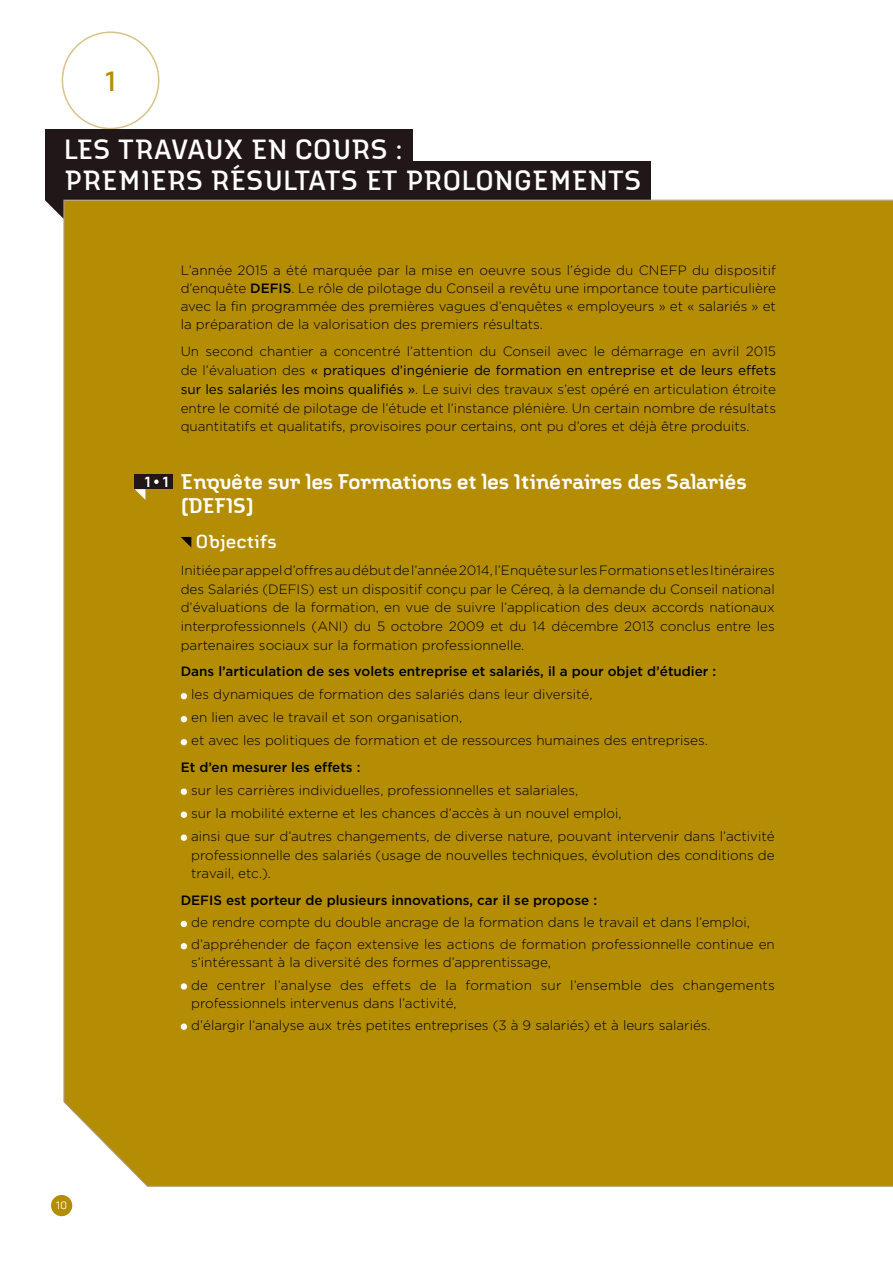
<style>
.page{position:relative;width:893px;height:1263px;background:#fff}
.page>*{position:absolute;margin:0;border:0;box-sizing:border-box;transform-origin:0 0}
.TITRE_NIVEAU_1{font:25.5px "TT Envy";letter-spacing:.01em;color:#fff}
.t1{font:25.5px "TT Envy";color:#b48d05}
.TITRE_NIVEAU_2{font:600 19.5px/24px "TT Envy";letter-spacing:-.025em;color:#fff}
.TITRE_NIVEAU_3{font:17.25px "TT Envy";letter-spacing:-.02em;color:#fff}
.TEXTE_NIVEAU_1{font:300 13.5px/18.8px "Gotham HTF";color:#000;text-align:justify}
.t2{font:500 13.5px "Gotham HTF";color:#000}
.t3{font:600 13.5px "TT Envy";color:#fff}
.t4{font:300 9.75px "TT Envy";color:#fff}
.s1{font-weight:500}
.s2{font-weight:400}
</style>
<div class="page">
<div style="left:51px;top:1195px;width:21px;height:21px;background:#b48d05;border-radius:50%"></div>
<div style="left:62px;top:31px;width:97px;height:98px;border:2px solid #d9c288;border-radius:50%"></div>
<svg style="left:45px;top:200px;width:19px;height:19px"></svg>
<div style="left:45px;top:130px;width:367px;height:35px;background:#221718"></div>
<div style="left:45px;top:162px;width:606px;height:38px;background:#221718"></div>
<div style="left:64px;top:200px;width:829px;height:987px;background:#b48d05"></div>
<svg style="left:181px;top:537px;width:10px;height:11px"></svg>
<svg style="left:181px;top:693px;width:6px;height:6px"></svg>
<svg style="left:181px;top:716px;width:6px;height:6px"></svg>
<svg style="left:181px;top:739px;width:6px;height:6px"></svg>
<div style="left:181px;top:788px;width:6px;height:7px;background:#fff;border-radius:50%"></div>
<div style="left:181px;top:811px;width:6px;height:7px;background:#fff;border-radius:50%"></div>
<div style="left:181px;top:834px;width:6px;height:7px;background:#fff;border-radius:50%"></div>
<svg style="left:181px;top:921px;width:6px;height:6px"></svg>
<svg style="left:181px;top:943px;width:6px;height:6px"></svg>
<div style="left:181px;top:983px;width:6px;height:7px;background:#fff;border-radius:50%"></div>
<div style="left:181px;top:1023px;width:6px;height:7px;background:#fff;border-radius:50%"></div>
<p class="t1" style="left:105px;top:65px;width:13px">1</p>
<p class="TITRE_NIVEAU_1" style="left:64px;top:133px;width:340px">LES TRAVAUX EN COURS :</p>
<p class="TITRE_NIVEAU_1" style="left:64px;top:164px;width:579px">PREMIERS RÉSULTATS ET PROLONGEMENTS</p>
<p class="t4" style="left:56px;top:1199px;width:13px">10</p>
<p class="TEXTE_NIVEAU_1" style="left:181px;top:261px;width:597px;line-height:18px">L’année 2015 a été marquée par la mise en oeuvre sous l’égide du CNEFP du dispositif d’enquête <span class="s1">DEFIS</span>. Le rôle de pilotage du Conseil a revêtu une importance toute particulière avec la fin programmée des premières vagues d’enquêtes « employeurs » et « salariés » et la préparation de la valorisation des premiers résultats.</p>
<p class="TEXTE_NIVEAU_1" style="left:181px;top:342px;width:597px">Un second chantier a concentré l’attention du Conseil avec le démarrage en avril 2015 de l’évaluation des <span class="s2">« pratiques d’ingénierie de formation en entreprise et de leurs effets sur les salariés les moins qualifiés »</span>. Le suivi des travaux s’est opéré en articulation étroite entre le comité de pilotage de l’étude et l’instance plénière. Un certain nombre de résultats quantitatifs et qualitatifs, provisoires pour certains, ont pu d’ores et déjà être produits.</p>
<p class="t3" style="left:144px;top:473px;width:26px">1 1</p>
<p class="TITRE_NIVEAU_2" style="left:181px;top:470px;width:567px">Enquête sur les Formations et les Itinéraires des Salariés (DEFIS)</p>
<p class="TITRE_NIVEAU_3" style="left:196px;top:530px;width:82px">Objectifs</p>
<p class="TEXTE_NIVEAU_1" style="left:181px;top:560px;width:595px">Initiée par appel d’offres au début de l’année 2014, l’Enquête sur les Formations et les Itinéraires des Salariés (DEFIS) est un dispositif conçu par le Céreq, à la demande du Conseil national d’évaluations de la formation, en vue de suivre l’application des deux accords nationaux interprofessionnels (ANI) du 5 octobre 2009 et du 14 décembre 2013 conclus entre les partenaires sociaux sur la formation professionnelle.</p>
<p class="t2" style="left:181px;top:664px;width:537px">Dans l’articulation de ses volets entreprise et salariés, il a pour objet d’étudier :</p>
<p class="TEXTE_NIVEAU_1" style="left:191px;top:685px;width:403px">les dynamiques de formation des salariés dans leur diversité,</p>
<p class="TEXTE_NIVEAU_1" style="left:191px;top:708px;width:273px">en lien avec le travail et son organisation,</p>
<p class="TEXTE_NIVEAU_1" style="left:191px;top:731px;width:518px">et avec les politiques de formation et de ressources humaines des entreprises.</p>
<p class="t2" style="left:181px;top:759px;width:181px">Et d’en mesurer les effets :</p>
<p class="TEXTE_NIVEAU_1" style="left:191px;top:780px;width:389px">sur les carrières individuelles, professionnelles et salariales,</p>
<p class="TEXTE_NIVEAU_1" style="left:191px;top:803px;width:432px">sur la mobilité externe et les chances d’accès à un nouvel emploi,</p>
<p class="TEXTE_NIVEAU_1" style="left:191px;top:826px;width:585px">ainsi que sur d’autres changements, de diverse nature, pouvant intervenir dans l’activité professionnelle des salariés (usage de nouvelles techniques, évolution des conditions de travail, etc.).</p>
<p class="t2" style="left:181px;top:892px;width:418px">DEFIS est porteur de plusieurs innovations, car il se propose :</p>
<p class="TEXTE_NIVEAU_1" style="left:191px;top:913px;width:560px">de rendre compte du double ancrage de la formation dans le travail et dans l’emploi,</p>
<p class="TEXTE_NIVEAU_1" style="left:191px;top:935px;width:585px;line-height:18px">d’appréhender de façon extensive les actions de formation professionnelle continue en s’intéressant à la diversité des formes d’apprentissage,</p>
<p class="TEXTE_NIVEAU_1" style="left:191px;top:976px;width:585px;line-height:18px">de centrer l’analyse des effets de la formation sur l’ensemble des changements professionnels intervenus dans l’activité,</p>
<p class="TEXTE_NIVEAU_1" style="left:191px;top:1015px;width:521px">d’élargir l’analyse aux très petites entreprises (3 à 9 salariés) et à leurs salariés.</p>
</div>
